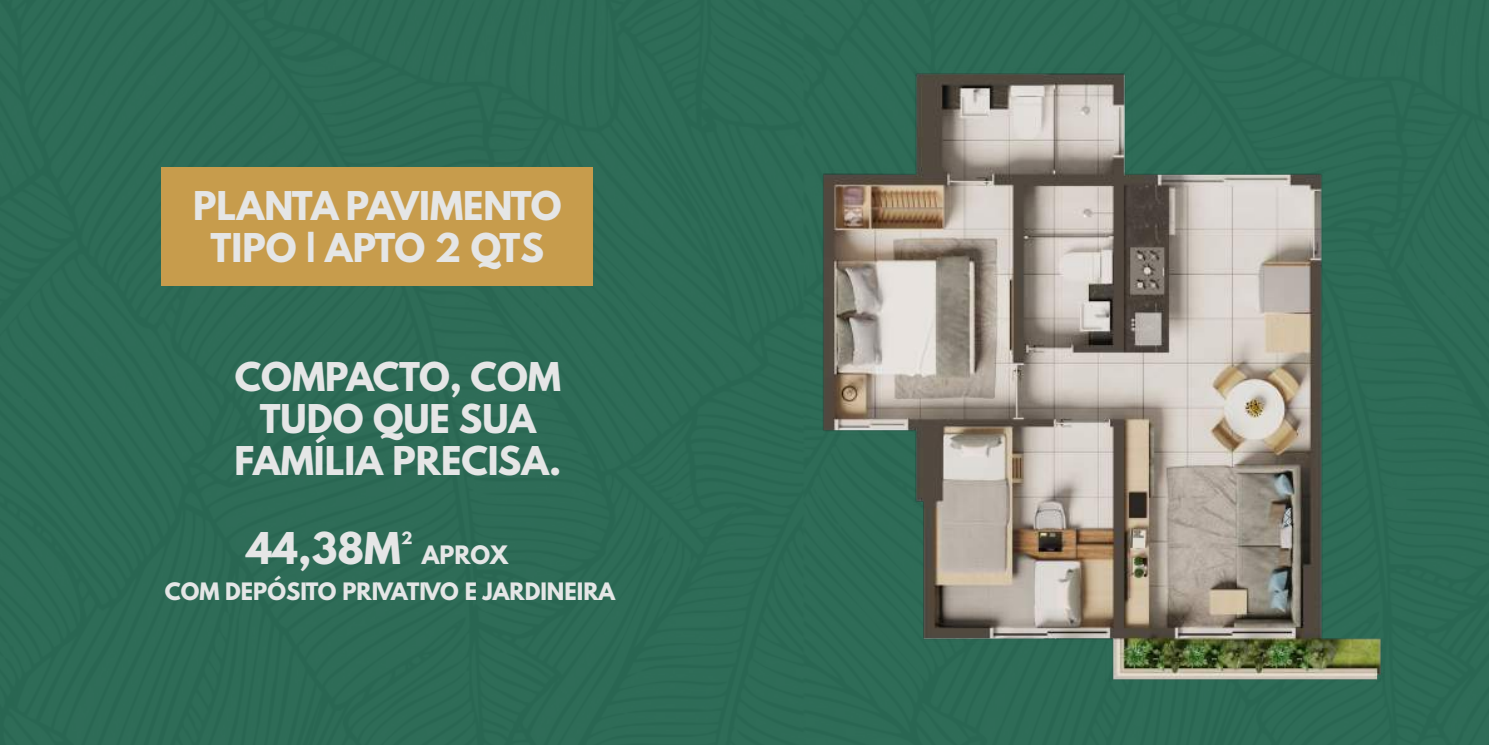
<style>
.page{position:relative;width:1489px;height:745px;background:#fff}
.page>*{position:absolute;margin:0;border:0;box-sizing:border-box;transform-origin:0 0}
.t1{font:700 38.75px "League Spartan";color:#e5e6e6}
.t2{font:700 35.12px/42.1px "League Spartan";color:#e5e6e6;text-align:center}
.t3{font:700 21.25px "League Spartan";color:#e5e6e6}
.s1{font-size:22.5px}
</style>
<div class="page">
<div style="left:0;top:0;width:1488px;height:744px;background:#2e6c57"></div>
<div style="left:162px;top:167px;width:431px;height:118px;background:#c79c4c"></div>
<img style="left:804px;top:67px;width:599px;height:614px">
<p class="t2" style="left:193px;top:184px;width:370px">PLANTA PAVIMENTO<br>TIPO | APTO 2 QTS</p>
<p class="t2" style="left:234px;top:355px;width:328px">COMPACTO, COM<br>TUDO QUE SUA<br>FAMÍLIA PRECISA.</p>
<p class="t1" style="left:246px;top:517px;width:263px">44,38M² <span class="s1">APROX</span></p>
<p class="t3" style="left:165px;top:574px;width:452px">COM DEPÓSITO PRIVATIVO E JARDINEIRA</p>
</div>
